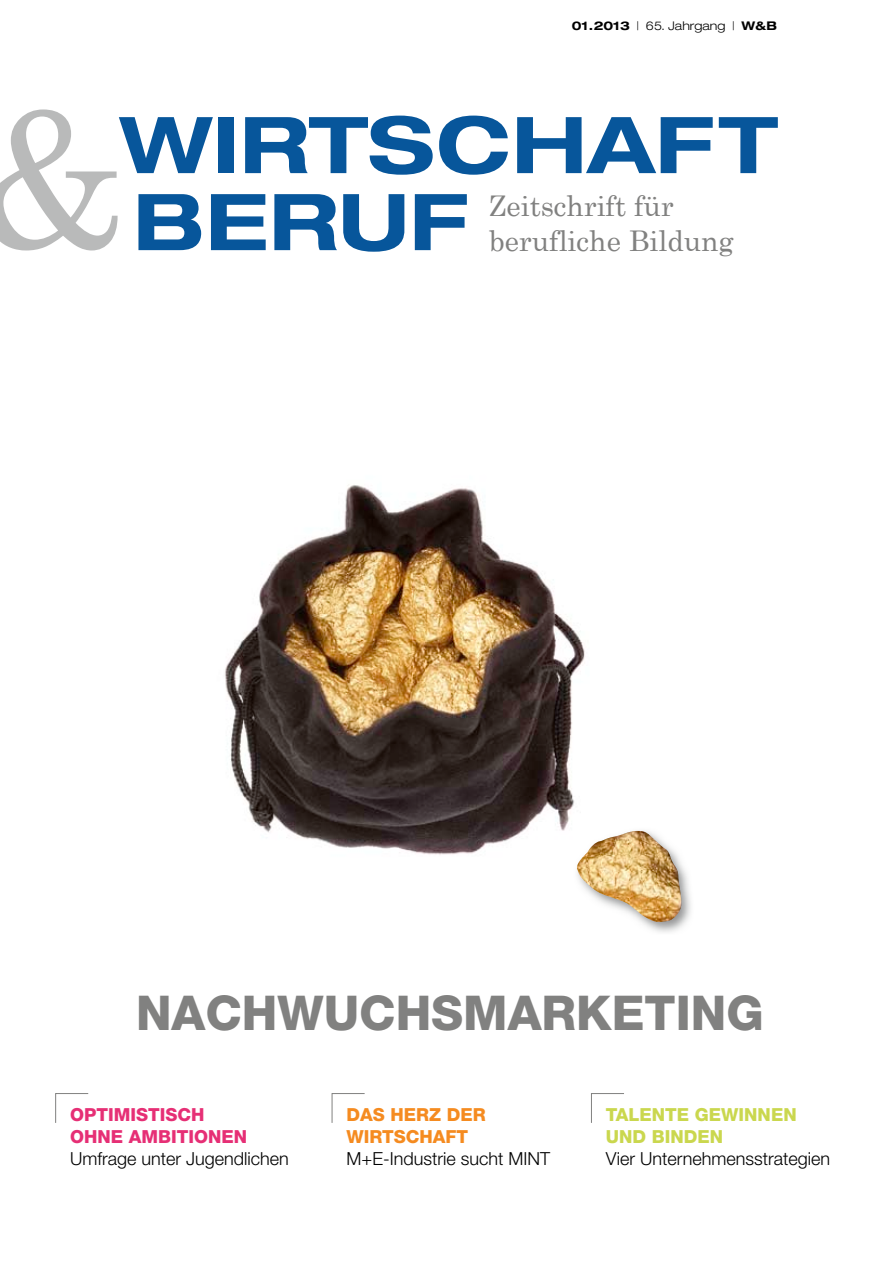
<style>
.page{position:relative;width:893px;height:1263px;background:#fff}
.page>*{position:absolute;margin:0;border:0;box-sizing:border-box;transform-origin:0 0}
.t1{font:187.05px "Century Schoolbook";color:#b9baba}
.t2{font:700 expanded 78.45px/76.9px "Helvetica Neue";color:#07569b;scale:1.04 1}
.t3{font:800 48px "Helvetica Neue";color:#818180}
.t4{font:28.5px/34.5px "Century Schoolbook";color:#818180}
.t5{font:300 18px "Helvetica Neue";color:#000}
.t6{font:800 18px/21.8px "Helvetica Neue";color:#e62f75}
.t7{font:800 18px/21.8px "Helvetica Neue";color:#cad74e}
.t8{font:800 18px/21.8px "Helvetica Neue";color:#f58b20}
.t9{font:300 expanded 12px "Helvetica Neue";color:#000}
.s1{font-weight:700}
</style>
<div class="page">
<img style="left:225px;top:484px;width:360px;height:371px">
<img style="left:636px;top:830px;width:55px;height:102px">
<img style="left:573px;top:827px;width:12px;height:28px">
<img style="left:575px;top:831px;width:107px;height:92px">
<svg style="left:331px;top:1093px;width:34px;height:30px"></svg>
<svg style="left:55px;top:1093px;width:34px;height:30px"></svg>
<svg style="left:591px;top:1093px;width:33px;height:30px"></svg>
<p class="t9" style="left:572px;top:18px;width:207px"><span class="s1">01 . 2013</span> | 65. Jahrgang | <span class="s1">W&amp;B</span></p>
<h1 class="t1" style="left:-26px;top:63px;width:154px">&amp;</h1>
<h2 class="t2" style="left:119px;top:104px;width:635px">WIRTSCHAFT<br>BERUF</h2>
<h3 class="t4" style="left:489px;top:188px;width:246px">Zeitschrift für berufliche Bildung</h3>
<h3 class="t3" style="left:136px;top:984px;width:629px">NACHWUCHSMARKETING</h3>
<p class="t6" style="left:70px;top:1104px;width:179px">OPTIMISTISCH<br>OHNE AMBITIONEN</p>
<p class="t5" style="left:70px;top:1147px;width:220px">Umfrage unter Jugendlichen</p>
<p class="t8" style="left:347px;top:1104px;width:141px">DAS HERZ DER<br>WIRTSCHAFT</p>
<p class="t5" style="left:347px;top:1147px;width:205px">M+E-Industrie sucht MINT</p>
<p class="t7" style="left:606px;top:1104px;width:192px">TALENTE GEWINNEN<br>UND BINDEN</p>
<p class="t5" style="left:606px;top:1147px;width:226px">Vier Unternehmensstrategien</p>
</div>
